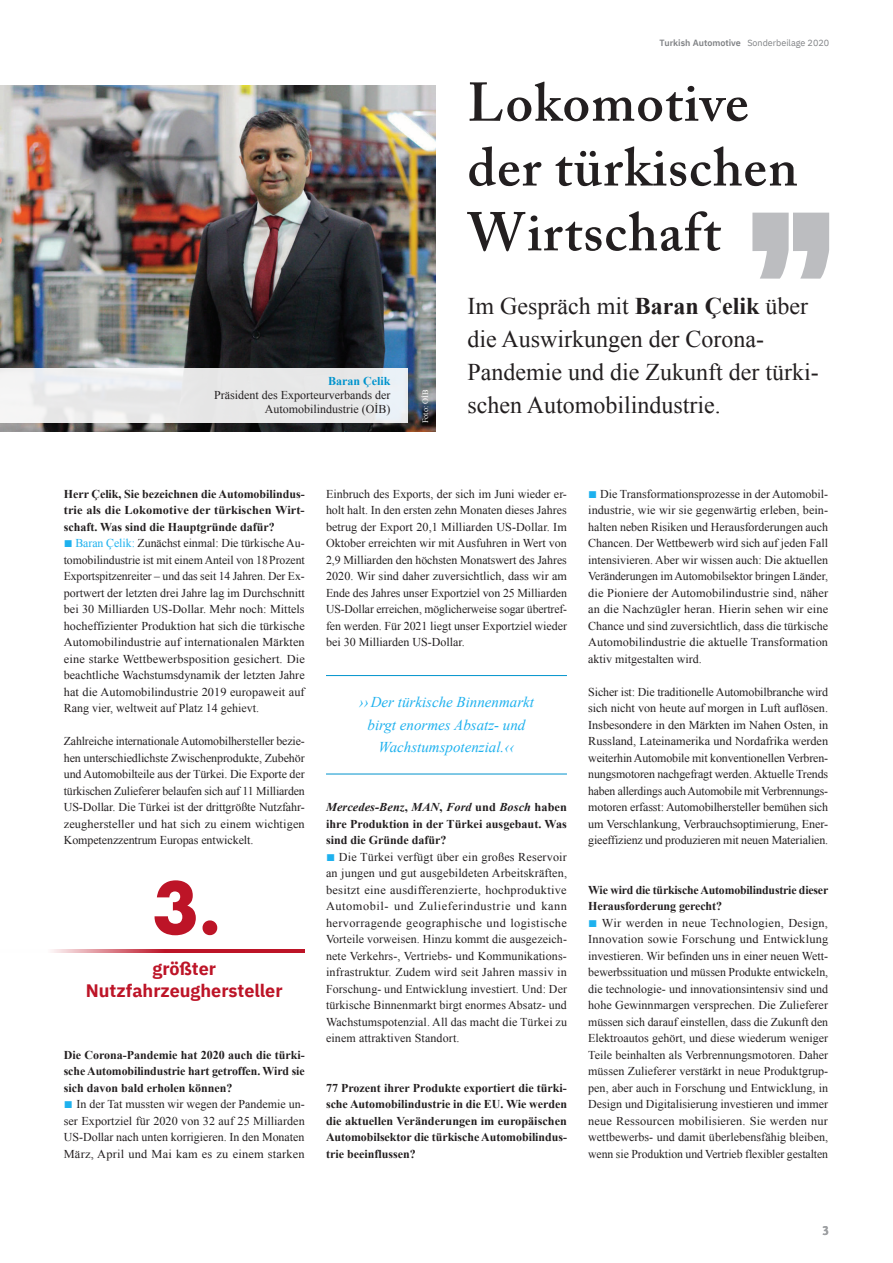
<style>
.page{position:relative;width:893px;height:1263px;background:#fff}
.page>*{position:absolute;margin:0;border:0;box-sizing:border-box;transform-origin:0 0}
.Fließtext{font:700 69px "Futura";color:#bd1427}
.TO_2_mavi{font:600 54px/64.8px "Adobe Caslon Pro";letter-spacing:.02em;color:#231f20}
.TO_Disclaimer{font:24px/33px "Times New Roman";color:#231f20}
.Fließtext-2{font:700 18px/21.6px "IBM Plex Sans";color:#bd1427;text-align:center}
.TO_Fließtext_schwarz{font:italic 15px/22.5px "Times New Roman";color:#1eb1ee;text-align:center}
.t1{font:700 13.5px "Scala Sans Caps";color:#9d9fa2}
.TO_Fließtext_schwarz-2{font:12px/16.5px "Times New Roman";color:#231f20;text-align:justify}
.TO_Fließtext_schwarz-3{font:700 12px/16.5px "Times New Roman";color:#231f20;text-align:justify}
.TO_Fußnoten{font:12px/14.4px "Times New Roman";color:#231f20;text-align:right}
.TO_Fußnoten-2{font:700 12px "Times New Roman";color:#0093cd}
.t2{font:600 9px "IBM Plex Sans";color:#808285}
.TO_Fußnoten-3{font:8.25px "Times New Roman";color:#fff}
.s1{font-weight:400}
.s2{font-weight:700}
.s3{font-size:15px;color:#1eb1ee}
.s4{color:#1eb1ee}
.s5{font-size:63px}
.s6{font-style:italic}
</style>
<div class="page">
<img style="left:0;top:85px;width:436px;height:347px">
<div style="left:0;top:368px;width:407px;height:55px;background:linear-gradient(to bottom,#eaebed,#eaeaea)"></div>
<svg style="left:51px;top:949px;width:254px;height:4px"></svg>
<hr style="left:326px;top:675px;width:241px;height:1px;background:#0093cd">
<hr style="left:326px;top:774px;width:241px;height:1px;background:#0093cd">
<svg style="left:752px;top:213px;width:77px;height:66px"></svg>
<p class="TO_Fußnoten-2" style="left:328px;top:372px;width:64px">Baran Çelik</p>
<p class="TO_Fußnoten" style="left:214px;top:387px;width:178px">Präsident des Exporteurverbands der<br>Automobilindustrie (OİB)</p>
<p class="TO_Fußnoten-3" style="left:420px;top:423px;width:35px;rotate:-90deg">Foto: OİB</p>
<p class="t2" style="left:660px;top:36px;width:171px">Turkish Automotive <span class="s1">Sonderbeilage 2020</span></p>
<p class="TO_2_mavi" style="left:467px;top:70px;width:332px">Lokomotive der türkischen<br>Wirtschaft</p>
<p class="TO_Disclaimer" style="left:467px;top:289px;width:353px">Im Gespräch mit <span class="s2">Baran Çelik</span> über die Auswirkungen der Corona-<br>Pandemie und die Zukunft der türki&shy;schen Automobilindustrie.</p>
<p class="TO_Fließtext_schwarz-3" style="left:64px;top:485px;width:242px">Herr Çelik, Sie bezeichnen die Automobilindus&shy;trie als die Lokomotive der türkischen Wirt&shy;schaft. Was sind die Hauptgründe dafür?</p>
<p class="TO_Fließtext_schwarz-2" style="left:64px;top:535px;width:243px"><span class="s3">■</span> <span class="s4">Baran Çelik:</span> Zunächst einmal: Die türkische Au&shy;tomobilindustrie ist mit einem Anteil von 18Prozent Exportspitzenreiter – und das seit 14 Jahren. Der Ex&shy;portwert der letzten drei Jahre lag im Durchschnitt bei 30 Milliarden US-Dollar. Mehr noch: Mittels hocheffizienter Produktion hat sich die türkische Automobilindustrie auf internationalen Märkten eine starke Wettbewerbsposition gesichert. Die beachtliche Wachstumsdynamik der letzten Jahre hat die Automobilindustrie 2019 europaweit auf Rang vier, weltweit auf Platz 14 gehievt.</p>
<p class="TO_Fließtext_schwarz-2" style="left:64px;top:733px;width:243px">Zahlreiche internationale Automobilhersteller bezie&shy;hen unterschiedlichste Zwischenprodukte, Zubehör und Automobilteile aus der Türkei. Die Exporte der türkischen Zulieferer belaufen sich auf 11 Milliarden US-Dollar. Die Türkei ist der drittgrößte Nutzfahr&shy;zeughersteller und hat sich zu einem wichtigen Kompetenzzentrum Europas entwickelt.</p>
<p class="Fließtext" style="left:152px;top:858px;width:70px">3<span class="s5">.</span></p>
<p class="Fließtext-2" style="left:86px;top:957px;width:198px">größter<br>Nutzfahrzeughersteller</p>
<p class="TO_Fließtext_schwarz-3" style="left:64px;top:1046px;width:242px">Die Corona-Pandemie hat 2020 auch die türki&shy;sche Automobilindustrie hart getroffen. Wird sie sich davon bald erholen können?</p>
<p class="TO_Fließtext_schwarz-2" style="left:64px;top:1096px;width:243px"><span class="s3">■</span> In der Tat mussten wir wegen der Pandemie un&shy;ser Exportziel für 2020 von 32 auf 25 Milliarden US-Dollar nach unten korrigieren. In den Monaten März, April und Mai kam es zu einem starken</p>
<p class="TO_Fließtext_schwarz-2" style="left:326px;top:485px;width:243px">Einbruch des Exports, der sich im Juni wieder er&shy;holt halt. In den ersten zehn Monaten dieses Jahres betrug der Export 20,1 Milliarden US-Dollar. Im Oktober erreichten wir mit Ausfuhren in Wert von 2,9 Milliarden den höchsten Monatswert des Jahres 2020. Wir sind daher zuversichtlich, dass wir am Ende des Jahres unser Exportziel von 25 Milliarden US-Dollar erreichen, möglicherweise sogar übertref&shy;fen werden. Für 2021 liegt unser Exportziel wieder bei 30 Milliarden US-Dollar.</p>
<p class="TO_Fließtext_schwarz-2" style="left:588px;top:485px;width:241px"><span class="s3">■</span> Die Transformationsprozesse in der Automobil&shy;industrie, wie wir sie gegenwärtig erleben, bein&shy;halten neben Risiken und Herausforderungen auch Chancen. Der Wettbewerb wird sich auf jeden Fall intensivieren. Aber wir wissen auch: Die aktuellen Veränderungen im Automobilsektor bringen Länder, die Pioniere der Automobilindustrie sind, näher an die Nachzügler heran. Hierin sehen wir eine Chance und sind zuversichtlich, dass die türkische Automobilindustrie die aktuelle Transformation aktiv mitgestalten wird.</p>
<p class="TO_Fließtext_schwarz-2" style="left:588px;top:683px;width:241px">Sicher ist: Die traditionelle Automobilbranche wird sich nicht von heute auf morgen in Luft auflösen.<br>Insbesondere in den Märkten im Nahen Osten, in Russland, Lateinamerika und Nordafrika werden weiterhin Automobile mit konventionellen Verbren&shy;nungsmotoren nachgefragt werden. Aktuelle Trends haben allerdings auch Automobile mit Verbrennungs&shy;motoren erfasst: Automobilhersteller bemühen sich um Verschlankung, Verbrauchsoptimierung, Ener&shy;gieeffizienz und produzieren mit neuen Materialien.</p>
<p class="TO_Fließtext_schwarz-3" style="left:588px;top:881px;width:242px">Wie wird die türkische Automobilindustrie dieser<br>Herausforderung gerecht?</p>
<p class="TO_Fließtext_schwarz-2" style="left:588px;top:914px;width:242px"><span class="s3">■</span> Wir werden in neue Technologien, Design, Innovation sowie Forschung und Entwicklung investieren. Wir befinden uns in einer neuen Wett&shy;bewerbssituation und müssen Produkte entwickeln, die technologie- und innovationsintensiv sind und hohe Gewinnmargen versprechen. Die Zulieferer müssen sich darauf einstellen, dass die Zukunft den Elektroautos gehört, und diese wiederum weniger Teile beinhalten als Verbrennungsmotoren. Daher müssen Zulieferer verstärkt in neue Produktgrup&shy;pen, aber auch in Forschung und Entwicklung, in Design und Digitalisierung investieren und immer neue Ressourcen mobilisieren. Sie werden nur wettbewerbs- und damit überlebensfähig bleiben, wenn sie Produktion und Vertrieb flexibler gestalten</p>
<p class="TO_Fließtext_schwarz" style="left:359px;top:690px;width:177px">››Der türkische Binnenmarkt birgt enormes Absatz- und<br>Wachstumspotenzial.‹‹</p>
<p class="TO_Fließtext_schwarz-3" style="left:326px;top:798px;width:242px"><span class="s6">Mercedes-Benz</span>, <span class="s6">MAN</span>, <span class="s6">Ford</span> und <span class="s6">Bosch</span> haben ihre Produktion in der Türkei ausgebaut. Was sind die Gründe dafür?</p>
<p class="TO_Fließtext_schwarz-2" style="left:326px;top:848px;width:243px"><span class="s3">■</span> Die Türkei verfügt über ein großes Reservoir an jungen und gut ausgebildeten Arbeitskräften, besitzt eine ausdifferenzierte, hochproduktive Automobil- und Zulieferindustrie und kann hervorragende geographische und logistische Vorteile vorweisen. Hinzu kommt die ausgezeich&shy;nete Verkehrs-, Vertriebs- und Kommunikations&shy;infrastruktur. Zudem wird seit Jahren massiv in Forschung- und Entwicklung investiert. Und: Der türkische Binnenmarkt birgt enormes Absatz- und Wachstumspotenzial. All das macht die Türkei zu einem attraktiven Standort.</p>
<p class="TO_Fließtext_schwarz-3" style="left:326px;top:1079px;width:243px">77 Prozent ihrer Produkte exportiert die türki&shy;sche Automobilindustrie in die EU. Wie werden die aktuellen Veränderungen im europäischen Automobilsektor die türkische Automobilindus&shy;trie beeinflussen?</p>
<p class="t1" style="left:822px;top:1223px;width:8px">3</p>
</div>
